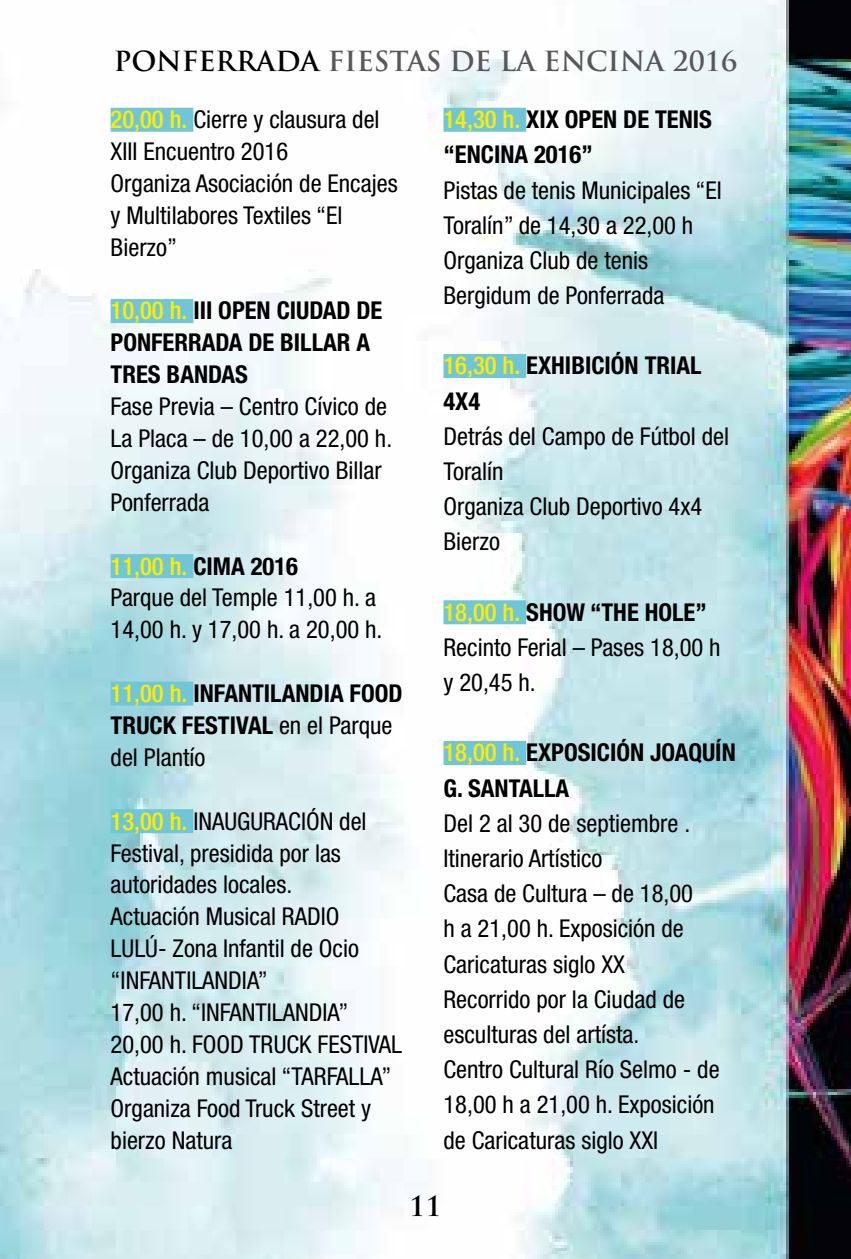
<style>
.page{position:relative;width:851px;height:1259px;background:#fff}
.page>*{position:absolute;margin:0;border:0;box-sizing:border-box;transform-origin:0 0}
.t1{font:700 27px "Trajan Pro";color:#58585a}
.t2{font:700 27px "Trajan Pro";color:#000}
.t3{font:condensed 24.6px/31.8px "Helvetica Neue LT Std";color:#000}
.t4{font:700 condensed 24.6px/31.8px "Helvetica Neue LT Std";color:#000}
.s1{color:#000}
.s2{font-weight:500;color:#ffed00}
.s3{font-weight:700}
.s4{font-weight:400}
</style>
<div class="page">
<img style="left:0;top:0;width:850px;height:1259px">
<div style="left:111px;top:108px;width:82px;height:24px;background:#70c6d6"></div>
<div style="left:111px;top:299px;width:82px;height:24px;background:#70c6d6"></div>
<div style="left:111px;top:554px;width:82px;height:24px;background:#70c6d6"></div>
<div style="left:111px;top:681px;width:82px;height:24px;background:#70c6d6"></div>
<div style="left:111px;top:809px;width:82px;height:24px;background:#70c6d6"></div>
<div style="left:443px;top:108px;width:83px;height:24px;background:#70c6d6"></div>
<div style="left:443px;top:354px;width:83px;height:24px;background:#70c6d6"></div>
<div style="left:443px;top:600px;width:83px;height:24px;background:#70c6d6"></div>
<div style="left:443px;top:741px;width:83px;height:24px;background:#70c6d6"></div>
<p class="t1" style="left:114px;top:45px;width:625px"><span class="s1">PONFERRADA</span> FIESTAS DE LA ENCINA 2016</p>
<p class="t3" style="left:111px;top:103px;width:288px"><span class="s2">20,00 h.</span> Cierre y clausura del<br>XIII Encuentro 2016<br>Organiza Asociación de Encajes y Multilabores Textiles “El<br>Bierzo”</p>
<p class="t4" style="left:111px;top:294px;width:273px"><span class="s2">10,00 h.</span> III OPEN CIUDAD DE<br>PONFERRADA DE BILLAR A<br>TRES BANDAS</p>
<p class="t3" style="left:111px;top:390px;width:283px">Fase Previa – Centro Cívico de<br>La Placa – de 10,00 a 22,00 h.<br>Organiza Club Deportivo Billar<br>Ponferrada</p>
<p class="t3" style="left:111px;top:550px;width:273px"><span class="s2">11,00 h.</span> <span class="s3">CIMA 2016<br></span>Parque del Temple 11,00 h. a<br>14,00 h. y 17,00 h. a 20,00 h.</p>
<p class="t4" style="left:111px;top:677px;width:293px"><span class="s2">11,00 h.</span> INFANTILANDIA FOOD<br>TRUCK FESTIVAL <span class="s4">en el Parque del Plantío</span></p>
<p class="t3" style="left:111px;top:805px;width:293px"><span class="s2">13,00 h.</span> INAUGURACIÓN del<br>Festival, presidida por las autoridades locales.<br>Actuación Musical RADIO<br>LULÚ- Zona Infantil de Ocio “INFANTILANDIA”<br>17,00 h. “INFANTILANDIA”<br>20,00 h. FOOD TRUCK FESTIVAL<br>Actuación musical “TARFALLA”<br>Organiza Food Truck Street y bierzo Natura</p>
<p class="t4" style="left:443px;top:102px;width:270px;line-height:35.1px"><span class="s2">14,30 h.</span> XIX OPEN DE TENIS “ENCINA 2016”</p>
<p class="t3" style="left:443px;top:172px;width:280px;line-height:35.1px">Pistas de tenis Municipales “El<br>Toralín” de 14,30 a 22,00 h<br>Organiza Club de tenis<br>Bergidum de Ponferrada</p>
<p class="t4" style="left:443px;top:348px;width:259px;line-height:35.1px"><span class="s2">16,30 h.</span> EXHIBICIÓN TRIAL<br>4X4</p>
<p class="t3" style="left:443px;top:418px;width:287px;line-height:35.1px">Detrás del Campo de Fútbol del<br>Toralín<br>Organiza Club Deportivo 4x4<br>Bierzo</p>
<p class="t3" style="left:443px;top:594px;width:278px;line-height:35.1px"><span class="s2">18,00 h.</span> <span class="s3">SHOW “THE HOLE”<br></span>Recinto Ferial – Pases 18,00 h y 20,45 h.</p>
<p class="t4" style="left:443px;top:735px;width:294px;line-height:35.1px"><span class="s2">18,00 h.</span> EXPOSICIÓN JOAQUÍN<br>G. SANTALLA</p>
<p class="t3" style="left:443px;top:805px;width:277px;line-height:35.1px">Del 2 al 30 de septiembre .<br>Itinerario Artístico<br>Casa de Cultura – de 18,00<br>h a 21,00 h. Exposición de<br>Caricaturas siglo XX<br>Recorrido por la Ciudad de esculturas del artísta.<br>Centro Cultural Río Selmo - de<br>18,00 h a 21,00 h. Exposición de Caricaturas siglo XXI</p>
<p class="t2" style="left:409px;top:1189px;width:34px">11</p>
</div>
